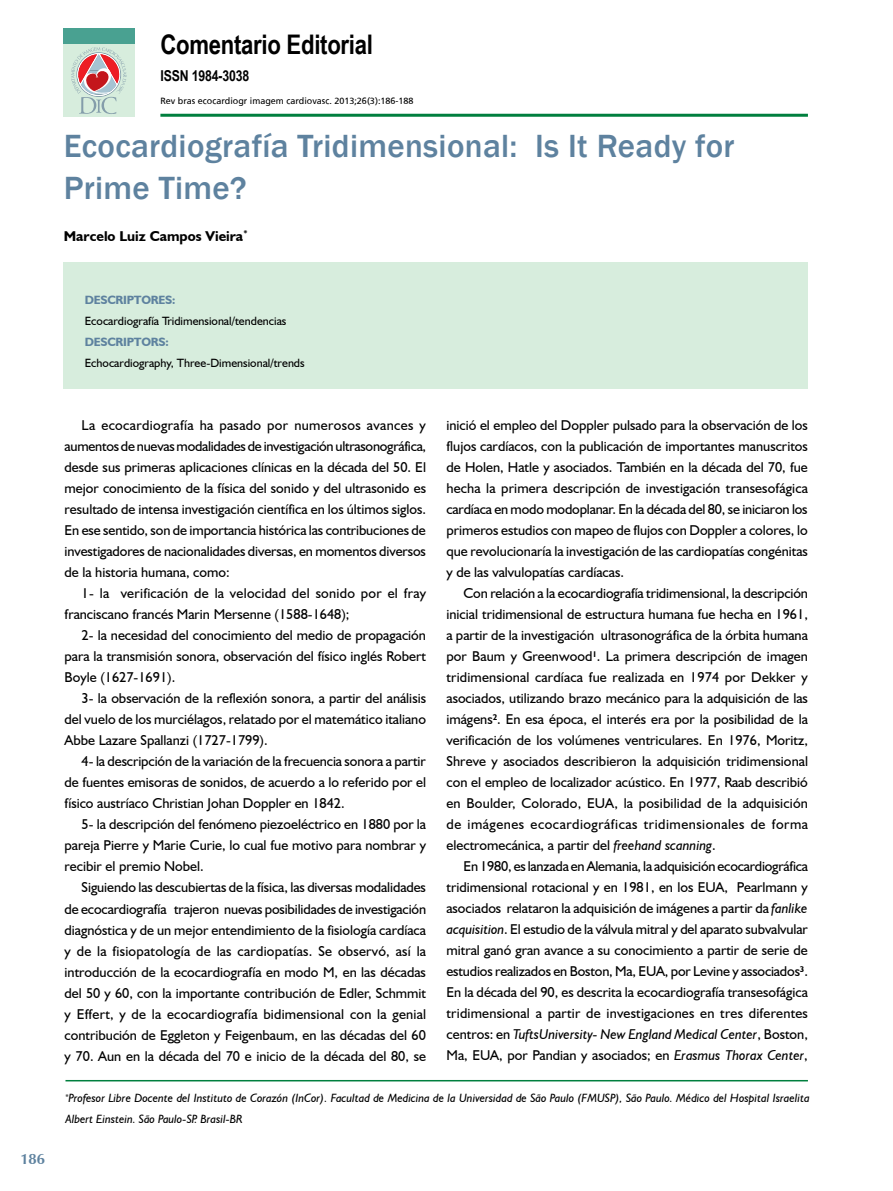
<style>
.page{position:relative;width:893px;height:1191px;background:#fff}
.page>*{position:absolute;margin:0;border:0;box-sizing:border-box;transform-origin:0 0}
.t1{font:500 33px/42px "Franklin Gothic";letter-spacing:.01em;color:#5e829f}
.t2{font:700 27px "Arial Narrow";letter-spacing:-.01em;color:#000}
.t3{font:700 15px "Arial Narrow";letter-spacing:-.01em;color:#000}
.t4{font:700 15px "Zapf Humanist 601 BT";color:#5e829f}
.t5{font:14.25px/21px "Humanist 521 BT";color:#000;text-align:justify}
.t6{font:700 14.25px "Humanist 521 BT";color:#000}
.t7{font:italic 12px/21px "Humanist 521 BT";color:#000}
.t8{font:12px "Humanist 521 BT";color:#000}
.t9{font:700 12px "Humanist 521 BT";letter-spacing:-.02em;color:#5e829f}
.t10{font:9px "Frutiger";color:#000}
.s1{font-style:italic}
</style>
<div class="page">
<hr style="left:160px;top:114px;width:648px;height:3px;background:#007f3e">
<div style="left:64px;top:29px;width:71px;height:16px;background:#49a191"></div>
<div style="left:64px;top:45px;width:71px;height:72px;background:#d7eddd"></div>
<svg style="left:71px;top:47px;width:55px;height:67px"></svg>
<div style="left:64px;top:262px;width:744px;height:126px;background:#d7eddd"></div>
<hr style="left:65px;top:1080px;width:743px;height:1px;background:#007f3e">
<h2 class="t2" style="left:160px;top:24px;width:214px">Comentario Editorial</h2>
<p class="t3" style="left:160px;top:64px;width:90px">ISSN 1984-3038</p>
<p class="t10" style="left:160px;top:96px;width:255px">Rev bras ecocardiogr imagem cardiovasc. 2013;26(3):186-188</p>
<h1 class="t1" style="left:64px;top:125px;width:672px">Ecocardiografía Tridimensional: Is It Ready for<br>Prime Time?</h1>
<p class="t6" style="left:64px;top:227px;width:185px">Marcelo Luiz Campos Vieira<sup>*</sup></p>
<p class="t9" style="left:85px;top:293px;width:18px">Descriptores</p>
<p class="t9" style="left:172px;top:293px;width:5px">:</p>
<p class="t8" style="left:85px;top:314px;width:203px">Ecocardiografía Tridimensional/tendencias</p>
<p class="t9" style="left:85px;top:335px;width:85px">DESCRIPTORS:</p>
<p class="t8" style="left:85px;top:356px;width:221px">Echocardiography, Three-Dimensional/trends</p>
<p class="t4" style="left:20px;top:1149px;width:26px">186</p>
<p class="t5" style="left:65px;top:414px;width:363px;text-indent:17px">La ecocardiografía ha pasado por numerosos avances y aumentos de nuevas modalidades de investigación ultrasonográfica, desde sus primeras aplicaciones clínicas en la década del 50. El mejor conocimiento de la física del sonido y del ultrasonido es resultado de intensa investigación científica en los últimos siglos.<br>En ese sentido, son de importancia histórica las contribuciones de investigadores de nacionalidades diversas, en momentos diversos de la historia humana, como:</p>
<p class="t5" style="left:65px;top:582px;width:363px;text-indent:17px">1- la verificación de la velocidad del sonido por el fray franciscano francés Marin Mersenne (1588-1648);</p>
<p class="t5" style="left:65px;top:624px;width:363px;text-indent:17px">2- la necesidad del conocimiento del medio de propagación para la transmisión sonora, observación del físico inglés Robert Boyle (1627-1691).</p>
<p class="t5" style="left:65px;top:687px;width:363px;text-indent:17px">3- la observación de la reflexión sonora, a partir del análisis del vuelo de los murciélagos, relatado por el matemático italiano Abbe Lazare Spallanzi (1727-1799).</p>
<p class="t5" style="left:65px;top:750px;width:363px;text-indent:17px">4- la descripción de la variación de la frecuencia sonora a partir de fuentes emisoras de sonidos, de acuerdo a lo referido por el físico austríaco Christian Johan Doppler en 1842.</p>
<p class="t5" style="left:65px;top:814px;width:363px;text-indent:17px">5- la descripción del fenómeno piezoeléctrico en 1880 por la pareja Pierre y Marie Curie, lo cual fue motivo para nombrar y recibir el premio Nobel.</p>
<p class="t5" style="left:65px;top:877px;width:363px;text-indent:17px">Siguiendo las descubiertas de la física, las diversas modalidades de ecocardiografía trajeron nuevas posibilidades de investigación diagnóstica y de un mejor entendimiento de la fisiología cardíaca y de la fisiopatología de las cardiopatías. Se observó, así la introducción de la ecocardiografía en modo M, en las décadas del 50 y 60, con la importante contribución de Edler, Schmmit y Effert, y de la ecocardiografía bidimensional con la genial contribución de Eggleton y Feigenbaum, en las décadas del 60 y 70. Aun en la década del 70 e inicio de la década del 80, se</p>
<p class="t5" style="left:446px;top:415px;width:363px">inició el empleo del Doppler pulsado para la observación de los flujos cardíacos, con la publicación de importantes manuscritos de Holen, Hatle y asociados. También en la década del 70, fue hecha la primera descripción de investigación transesofágica cardíaca en modo modoplanar. En la década del 80, se iniciaron los primeros estudios con mapeo de flujos con Doppler a colores, lo que revolucionaría la investigación de las cardiopatías congénitas y de las valvulopatías cardíacas.</p>
<p class="t5" style="left:446px;top:583px;width:363px;text-indent:17px">Con relación a la ecocardiografía tridimensional, la descripción inicial tridimensional de estructura humana fue hecha en 1961, a partir de la investigación ultrasonográfica de la órbita humana por Baum y Greenwood<sup>1</sup>. La primera descripción de imagen tridimensional cardíaca fue realizada en 1974 por Dekker y asociados, utilizando brazo mecánico para la adquisición de las imágens<sup>2</sup>. En esa época, el interés era por la posibilidad de la verificación de los volúmenes ventriculares. En 1976, Moritz, Shreve y asociados describieron la adquisición tridimensional con el empleo de localizador acústico. En 1977, Raab describió en Boulder, Colorado, EUA, la posibilidad de la adquisición de imágenes ecocardiográficas tridimensionales de forma electromecánica, a partir del <span class="s1">freehand scanning</span>.</p>
<p class="t5" style="left:446px;top:855px;width:363px;text-indent:17px">En 1980, es lanzada en Alemania, la adquisición ecocardiográfica tridimensional rotacional y en 1981, en los EUA, Pearlmann y asociados relataron la adquisición de imágenes a partir da <span class="s1">fanlike acquisition</span>. El estudio de la válvula mitral y del aparato subvalvular mitral ganó gran avance a su conocimiento a partir de serie de estudios realizados en Boston, Ma, EUA, por Levine y associados<sup>3</sup>.<br>En la década del 90, es descrita la ecocardiografía transesofágica tridimensional a partir de investigaciones en tres diferentes centros: en <span class="s1">TuftsUniversity- New England Medical Center</span>, Boston, Ma, EUA, por Pandian y asociados; en <span class="s1">Erasmus Thorax Center</span>,</p>
<p class="t7" style="left:65px;top:1087px;width:746px"><sup>*</sup>Profesor Libre Docente del Instituto de Corazón (InCor). Facultad de Medicina de la Universidad de São Paulo (FMUSP), São Paulo. Médico del Hospital Israelita<br>Albert Einstein. São Paulo-SP. Brasil-BR</p>
</div>
